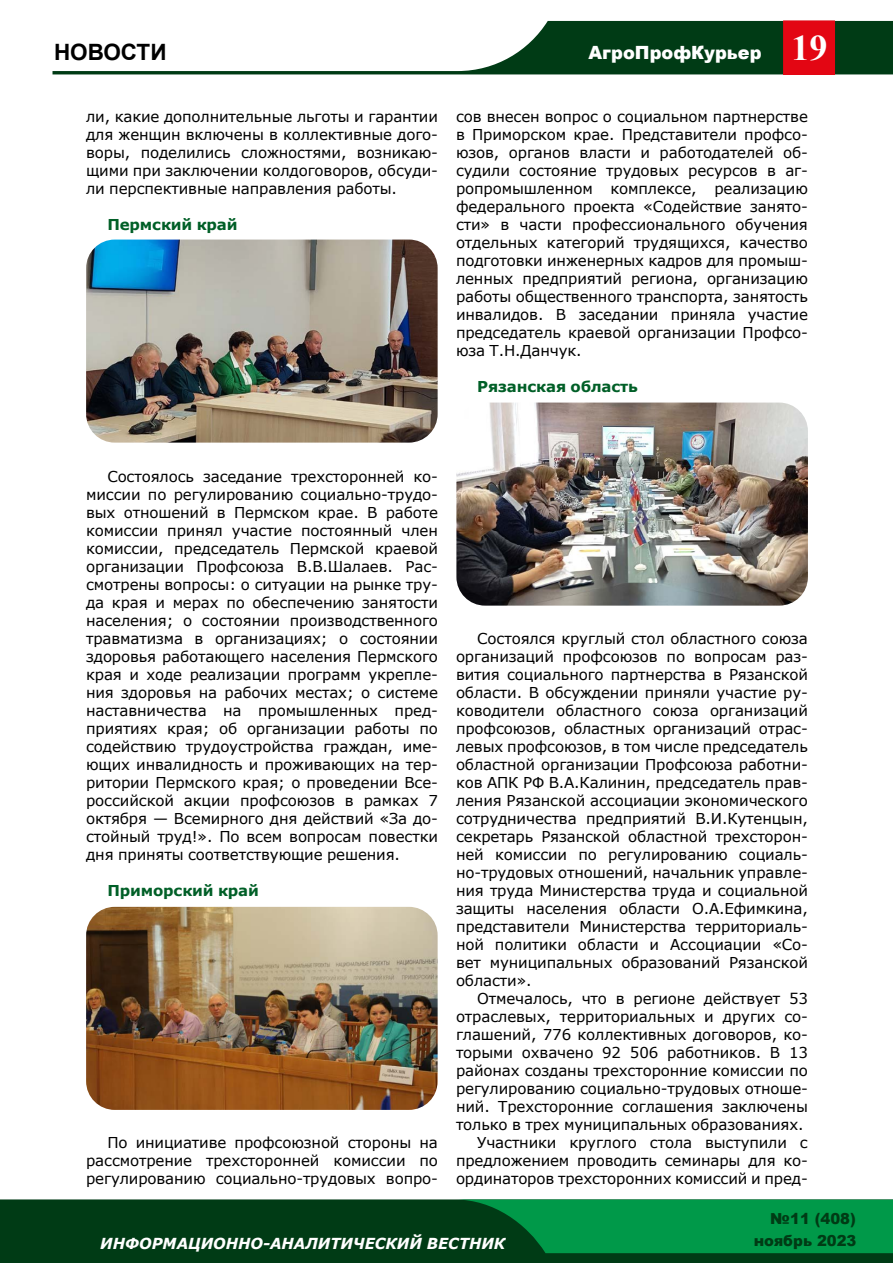
<style>
.page{position:relative;width:893px;height:1263px;background:#fff}
.page>*{position:absolute;margin:0;border:0;box-sizing:border-box;transform-origin:0 0}
.t1{font:700 36px "Times New Roman";color:#fff}
.t2{font:700 22.5px "Arial";color:#000}
.t3{font:900 18.15px "Arial";color:#fff}
.t4{font:italic 700 15.15px "Verdana";color:#fff}
.t5{font:900 15.15px/21.5px "Arial";color:#003b15;text-align:right}
.t6{font:15px/18px "Verdana";letter-spacing:-.01em;color:#000;text-align:justify}
.t7{font:700 15px "Verdana";letter-spacing:-.01em;color:#005f27}
</style>
<div class="page">
<svg style="left:53px;top:21px;width:840px;height:53px"></svg>
<div style="left:784px;top:21px;width:50px;height:53px;background:#e30613"></div>
<div style="left:783px;top:21px;width:52px;height:54px;border:1px solid #e30613"></div>
<div style="left:0;top:1199px;width:893px;height:64px;background:#003b15"></div>
<svg style="left:455px;top:1199px;width:438px;height:54px;background:#018b42"></svg>
<img style="left:86px;top:907px;width:352px;height:203px">
<img style="left:86px;top:240px;width:352px;height:203px">
<img style="left:456px;top:403px;width:352px;height:203px">
<h2 class="t2" style="left:54px;top:36px;width:114px">НОВОСТИ</h2>
<h1 class="t1" style="left:791px;top:22px;width:37px">19</h1>
<p class="t3" style="left:588px;top:39px;width:175px">АгроПрофКурьер</p>
<p class="t6" style="left:86px;top:107px;width:353px">ли, какие дополнительные льготы и гарантии для женщин включены в коллективные дого&shy;воры, поделились сложностями, возникаю&shy;щими при заключении колдоговоров, обсуди&shy;ли перспективные направления работы.</p>
<p class="t7" style="left:107px;top:214px;width:132px">Пермский край</p>
<p class="t6" style="left:456px;top:107px;width:353px">сов внесен вопрос о социальном партнерстве в Приморском крае. Представители профсо&shy;юзов, органов власти и работодателей об&shy;судили состояние трудовых ресурсов в аг&shy;ропромышленном комплексе, реализацию федерального проекта «Содействие занято&shy;сти» в части профессионального обучения отдельных категорий трудящихся, качество подготовки инженерных кадров для промыш&shy;ленных предприятий региона, организацию работы общественного транспорта, занятость инвалидов. В заседании приняла участие председатель краевой организации Профсо&shy;юза Т.Н.Данчук.</p>
<p class="t7" style="left:477px;top:376px;width:162px">Рязанская область</p>
<p class="t6" style="left:86px;top:467px;width:353px;text-indent:21px">Состоялось заседание трехсторонней ко&shy;миссии по регулированию социально-трудо&shy;вых отношений в Пермском крае. В работе комиссии принял участие постоянный член комиссии, председатель Пермской краевой организации Профсоюза В.В.Шалаев. Рас&shy;смотрены вопросы: о ситуации на рынке тру&shy;да края и мерах по обеспечению занятости населения; о состоянии производственного травматизма в организациях; о состоянии здоровья работающего населения Пермского края и ходе реализации программ укрепле&shy;ния здоровья на рабочих местах; о системе наставничества на промышленных пред&shy;приятиях края; об организации работы по содействию трудоустройства граждан, име&shy;ющих инвалидность и проживающих на тер&shy;ритории Пермского края; о проведении Все&shy;российской акции профсоюзов в рамках 7 октября — Всемирного дня действий «За до&shy;стойный труд!». По всем вопросам повестки дня приняты соответствующие решения.</p>
<p class="t7" style="left:107px;top:880px;width:153px">Приморский край</p>
<p class="t6" style="left:86px;top:1133px;width:353px;text-indent:21px">По инициативе профсоюзной стороны на рассмотрение трехсторонней комиссии по регулированию социально-трудовых вопро-</p>
<p class="t6" style="left:456px;top:629px;width:353px;text-indent:21px">Состоялся круглый стол областного союза организаций профсоюзов по вопросам раз&shy;вития социального партнерства в Рязанской области. В обсуждении приняли участие ру&shy;ководители областного союза организаций профсоюзов, областных организаций отрас&shy;левых профсоюзов, в том числе председатель областной организации Профсоюза работни&shy;ков АПК РФ В.А.Калинин, председатель прав&shy;ления Рязанской ассоциации экономического сотрудничества предприятий В.И.Кутенцын, секретарь Рязанской областной трехсторон&shy;ней комиссии по регулированию социаль&shy;но-трудовых отношений, начальник управле&shy;ния труда Министерства труда и социальной защиты населения области О.А.Ефимкина, представители Министерства территориаль&shy;ной политики области и Ассоциации «Со&shy;вет муниципальных образований Рязанской области».</p>
<p class="t6" style="left:456px;top:989px;width:353px;text-align:right">Отмечалось, что в регионе действует 53 отраслевых, территориальных и других со&shy;глашений, 776 коллективных договоров, ко&shy;торыми охвачено 92 506 работников. В 13 районах созданы трехсторонние комиссии по регулированию социально-трудовых отноше&shy;ний. Трехсторонние соглашения заключены только в трех муниципальных образованиях.<br>Участники круглого стола выступили с предложением проводить семинары для ко&shy;ординаторов трехсторонних комиссий и пред-</p>
<p class="t4" style="left:100px;top:1233px;width:407px">ИНФОРМАЦИОННО-АНАЛИТИЧЕСКИЙ ВЕСТНИК</p>
<p class="t5" style="left:754px;top:1208px;width:104px">№11 (408) ноябрь 2023</p>
</div>
